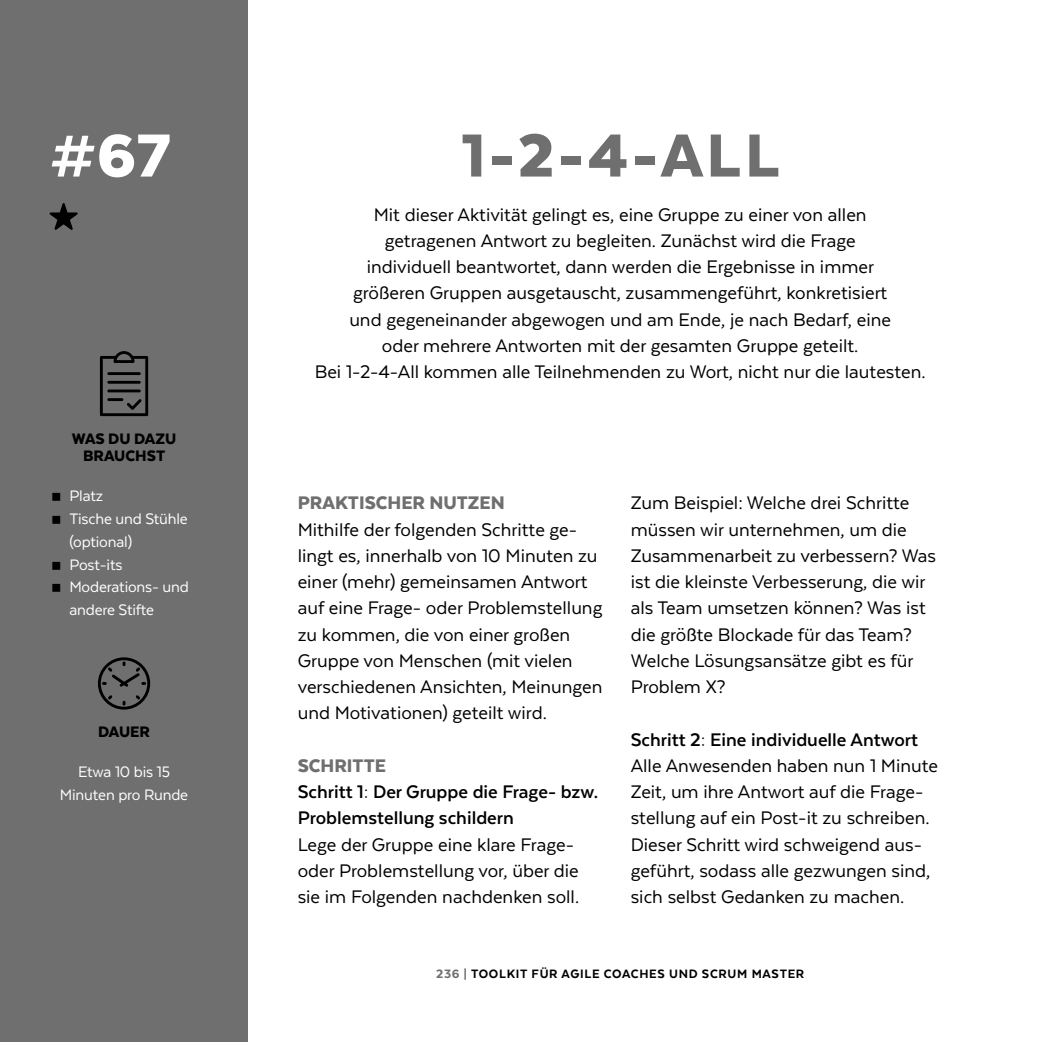
<style>
.page{position:relative;width:1042px;height:1042px;background:#fff}
.page>*{position:absolute;margin:0;border:0;box-sizing:border-box;transform-origin:0 0}
.Agile_hoofdstuk{font:900 70px "Texta";color:#6f6f6f}
.t1{font:900 70px "Texta";color:#fff}
.Agile_brood{font:21px/26.2px "Texta";color:#000}
.Agile_intro{font:21px/26.2px "Texta";color:#000;text-align:center}
.Agile_tussenkop_2{font:700 21px/26.2px "Texta";color:#000}
.Agile_tussenkop{font:900 21px "Texta";color:#6f6f6f}
.Agile_tip_1{font:17.5px/22.8px "Texta";letter-spacing:-.01em;color:#fff}
.Agile_tip_1_kop{font:900 17.5px/17.5px "Texta";color:#000;text-align:center}
.t2{font:800 14px "Texta";letter-spacing:.05em;color:#000}
.s1{color:#6f6f6f}
</style>
<div class="page">
<div style="left:0;top:0;width:248px;height:1042px;background:#6f6f6f"></div>
<svg style="left:49px;top:203px;width:29px;height:27px"></svg>
<svg style="left:100px;top:351px;width:48px;height:65px"></svg>
<svg style="left:98px;top:657px;width:52px;height:52px"></svg>
<p class="t1" style="left:50px;top:119px;width:122px">#67</p>
<p class="Agile_tip_1_kop" style="left:72px;top:429px;width:106px">WAS DU DAZU<br>BRAUCHST</p>
<p class="Agile_tip_1" style="left:69px;top:484px;width:35px">Platz</p>
<p class="Agile_tip_1" style="left:69px;top:507px;width:120px">Tische und Stühle (optional)</p>
<p class="Agile_tip_1" style="left:69px;top:553px;width:54px">Post-its</p>
<p class="Agile_tip_1" style="left:69px;top:575px;width:121px">Moderations- und andere Stifte</p>
<p class="Agile_tip_1_kop" style="left:98px;top:723px;width:54px">DAUER</p>
<p class="Agile_tip_1" style="left:60px;top:760px;width:130px;text-align:center">Etwa 10 bis 15<br>Minuten pro Runde</p>
<p class="Agile_hoofdstuk" style="left:461px;top:119px;width:320px">1-2-4-ALL</p>
<p class="Agile_intro" style="left:315px;top:201px;width:612px">Mit dieser Aktivität gelingt es, eine Gruppe zu einer von allen<br>getragenen Antwort zu begleiten. Zunächst wird die Frage<br>individuell beantwortet, dann werden die Ergebnisse in immer<br>größeren Gruppen ausgetauscht, zusammengeführt, konkretisiert<br>und gegeneinander abgewogen und am Ende, je nach Bedarf, eine<br>oder mehrere Antworten mit der gesamten Gruppe geteilt.<br>Bei 1-2-4-All kommen alle Teilnehmenden zu Wort, nicht nur die lautesten.</p>
<p class="Agile_tussenkop" style="left:298px;top:492px;width:209px">PRAKTISCHER NUTZEN</p>
<p class="Agile_brood" style="left:298px;top:516px;width:306px">Mithilfe der folgenden Schritte ge&shy;lingt es, innerhalb von 10 Minuten zu einer (mehr) gemeinsamen Antwort auf eine Frage- oder Problemstellung zu kommen, die von einer großen Gruppe von Menschen (mit vielen verschiedenen Ansichten, Meinungen und Motivationen) geteilt wird.</p>
<p class="Agile_tussenkop" style="left:298px;top:754px;width:90px">SCHRITTE</p>
<p class="Agile_tussenkop_2" style="left:298px;top:778px;width:302px">Schritt 1: Der Gruppe die Frage- bzw.<br>Problemstellung schildern</p>
<p class="Agile_brood" style="left:298px;top:831px;width:283px">Lege der Gruppe eine klare Frage&shy;oder Problemstellung vor, über die sie im Folgenden nachdenken soll.</p>
<p class="Agile_brood" style="left:631px;top:490px;width:307px">Zum Beispiel: Welche drei Schritte müssen wir unternehmen, um die<br>Zusammenarbeit zu verbessern? Was ist die kleinste Verbesserung, die wir als Team umsetzen können? Was ist die größte Blockade für das Team?<br>Welche Lösungsansätze gibt es für<br>Problem X?</p>
<p class="Agile_tussenkop_2" style="left:631px;top:726px;width:289px">Schritt 2: Eine individuelle Antwort</p>
<p class="Agile_brood" style="left:631px;top:752px;width:309px">Alle Anwesenden haben nun 1 Minute Zeit, um ihre Antwort auf die Frage&shy;stellung auf ein Post-it zu schreiben.<br>Dieser Schritt wird schweigend aus&shy;geführt, sodass alle gezwungen sind, sich selbst Gedanken zu machen.</p>
<p class="t2" style="left:436px;top:966px;width:370px"><span class="s1">236 |</span> TOOLKIT FÜR AGILE COACHES UND SCRUM MASTER</p>
</div>
